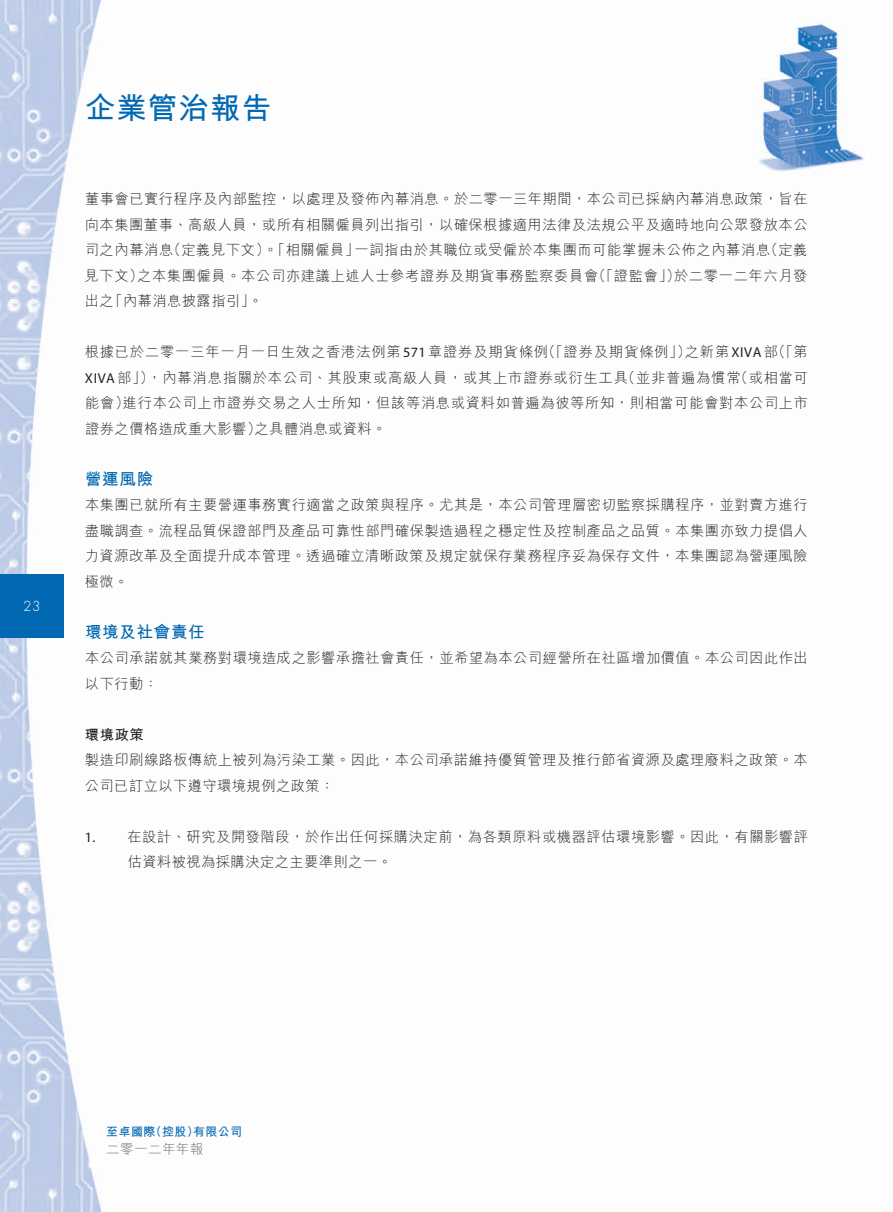
<style>
.page{position:relative;width:893px;height:1212px;background:#fff}
.page>*{position:absolute;margin:0;border:0;box-sizing:border-box;transform-origin:0 0}
.t1{font:700 30px "M Hei HK";letter-spacing:.045em;color:#0168b3}
.t2{font:700 16.5px "M Hei HK";letter-spacing:.045em;color:#0168b3}
.t3{font:300 14.25px/25.5px "M Hei HK";letter-spacing:.035em;color:#231f20;text-align:justify}
.t4{font:700 14.25px "M Hei HK";color:#231f20}
.t5{font:300 13.5px "M Hei HK";letter-spacing:.03em;color:#6c6d70}
.t6{font:300 13.5px "Futura";color:#fff}
.t7{font:700 12px "M Hei HK";letter-spacing:.03em;color:#0168b3}
.s1{font-family:"Myriad";font-weight:400}
</style>
<div class="page">
<img style="left:0;top:0;width:864px;height:1212px">
<div style="left:0;top:574px;width:64px;height:64px;background:#0168b3"></div>
<p class="t6" style="left:23px;top:598px;width:19px">23</p>
<h1 class="t1" style="left:85px;top:86px;width:188px">企業管治報告</h1>
<p class="t3" style="left:85px;top:186px;width:725px">董事會已實行程序及內部監控，以處理及發佈內幕消息。於二零一三年期間，本公司已採納內幕消息政策，旨在向本集團董事、高級人員，或所有相關僱員列出指引，以確保根據適用法律及法規公平及適時地向公眾發放本公司之內幕消息（定義見下文）。「相關僱員」一詞指由於其職位或受僱於本集團而可能掌握未公佈之內幕消息（定義見下文）之本集團僱員。本公司亦建議上述人士參考證券及期貨事務監察委員會（「證監會」）於二零一二年六月發出之「內幕消息披露指引」。</p>
<p class="t3" style="left:85px;top:339px;width:725px">根據已於二零一三年一月一日生效之香港法例第<span class="s1">571</span>章證券及期貨條例（「證券及期貨條例」）之新第<span class="s1">XIVA</span>部（「第<span class="s1">XIVA</span>部」），內幕消息指關於本公司、其股東或高級人員，或其上市證券或衍生工具（並非普遍為慣常（或相當可能會）進行本公司上市證券交易之人士所知，但該等消息或資料如普遍為彼等所知，則相當可能會對本公司上市證券之價格造成重大影響）之具體消息或資料。</p>
<p class="t2" style="left:85px;top:467px;width:70px">營運風險</p>
<p class="t3" style="left:85px;top:492px;width:724px">本集團已就所有主要營運事務實行適當之政策與程序。尤其是，本公司管理層密切監察採購程序，並對賣方進行盡職調查。流程品質保證部門及產品可靠性部門確保製造過程之穩定性及控制產品之品質。本集團亦致力提倡人力資源改革及全面提升成本管理。透過確立清晰政策及規定就保存業務程序妥為保存文件，本集團認為營運風險極微。</p>
<p class="t2" style="left:85px;top:620px;width:121px">環境及社會責任</p>
<p class="t3" style="left:85px;top:645px;width:724px">本公司承諾就其業務對環境造成之影響承擔社會責任，並希望為本公司經營所在社區增加價值。本公司因此作出以下行動：</p>
<p class="t4" style="left:85px;top:724px;width:60px">環境政策</p>
<p class="t3" style="left:85px;top:747px;width:724px">製造印刷線路板傳統上被列為污染工業。因此，本公司承諾維持優質管理及推行節省資源及處理廢料之政策。本公司已訂立以下遵守環境規例之政策：</p>
<p class="t3" style="left:128px;top:823px;width:682px;text-indent:-43px"><span class="s1">1.</span> 在設計、研究及開發階段，於作出任何採購決定前，為各類原料或機器評估環境影響。因此，有關影響評估資料被視為採購決定之主要準則之一。</p>
<p class="t7" style="left:106px;top:1122px;width:137px">至卓國際（控股）有限公司</p>
<p class="t5" style="left:106px;top:1140px;width:99px">二零一二年年報</p>
</div>
